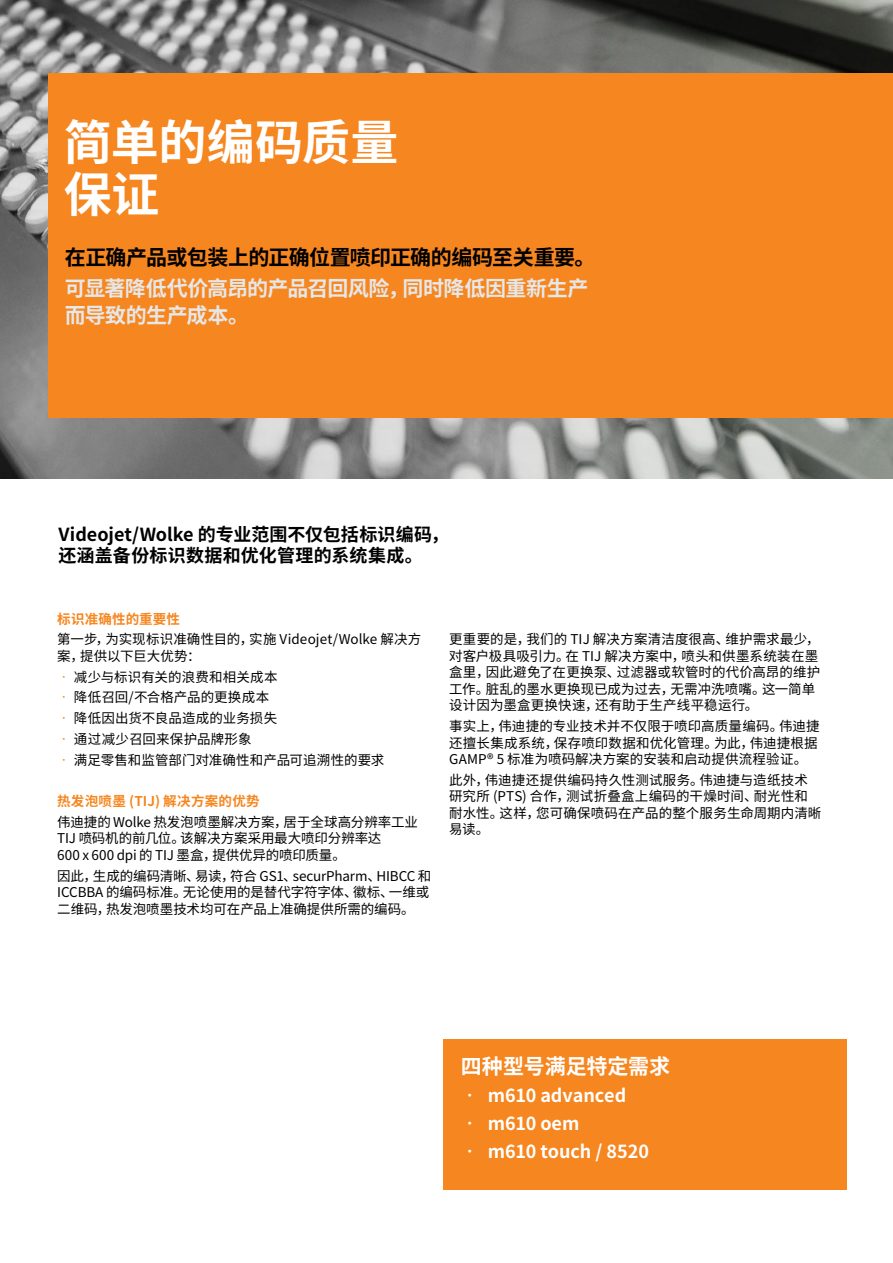
<style>
.page{position:relative;width:893px;height:1263px;background:#fff}
.page>*{position:absolute;margin:0;border:0;box-sizing:border-box;transform-origin:0 0}
.t1{font:700 48px/52.5px "Noto Sans CJ Ksc";letter-spacing:-.01em;color:#fff}
.t2{font:700 21px/27px "Noto Sans CJ Ksc";letter-spacing:-.025em;color:#e6e7e8}
.t3{font:700 21px "Noto Sans CJ Ksc";letter-spacing:-.03em;color:#000}
.t4{font:700 21px "Noto Sans CJ Ksc";color:#fff}
.t5{font:700 18px/21px "Noto Sans CJ Ksc";letter-spacing:.005em;color:#000}
.t6{font:700 18px "Noto Sans CJ Ksc";color:#fff}
.t7{font:13.5px/16.5px "Noto Sans CJ Ksc";letter-spacing:.005em;color:#000}
.t8{font:700 13.5px "Noto Sans CJ Ksc";letter-spacing:.015em;color:#f6861f}
.s1{color:#f6861f}
</style>
<div class="page">
<img style="left:0;top:0;width:892px;height:479px">
<div style="left:48px;top:73px;width:845px;height:344px;background:#f6861f"></div>
<div style="left:443px;top:1040px;width:403px;height:150px;background:#f6861f"></div>
<h1 class="t1" style="left:64px;top:117px;width:336px">简单的编码质量保证</h1>
<h2 class="t3" style="left:65px;top:246px;width:532px">在正确产品或包装上的正确位置喷印正确的编码至关重要。</h2>
<h2 class="t2" style="left:65px;top:276px;width:525px">可显著降低代价高昂的产品召回风险，同时降低因重新生产而导致的生产成本。</h2>
<h3 class="t5" style="left:58px;top:524px;width:392px">Videojet/Wolke 的专业范围不仅包括标识编码，还涵盖备份标识数据和优化管理的系统集成。</h3>
<p class="t8" style="left:57px;top:611px;width:124px">标识准确性的重要性</p>
<p class="t7" style="left:57px;top:631px;width:366px">第一步，为实现标识准确性目的，实施 Videojet/Wolke 解决方案，提供以下巨大优势：</p>
<p class="t7" style="left:57px;top:669px;width:222px"><span class="s1">•</span> 减少与标识有关的浪费和相关成本</p>
<p class="t7" style="left:57px;top:689px;width:213px"><span class="s1">•</span> 降低召回/不合格产品的更换成本</p>
<p class="t7" style="left:57px;top:710px;width:222px"><span class="s1">•</span> 降低因出货不良品造成的业务损失</p>
<p class="t7" style="left:57px;top:731px;width:196px"><span class="s1">•</span> 通过减少召回来保护品牌形象</p>
<p class="t7" style="left:57px;top:752px;width:329px"><span class="s1">•</span> 满足零售和监管部门对准确性和产品可追溯性的要求</p>
<p class="t8" style="left:57px;top:793px;width:204px">热发泡喷墨 (TIJ) 解决方案的优势</p>
<p class="t7" style="left:57px;top:814px;width:362px">伟迪捷的 Wolke 热发泡喷墨解决方案，居于全球高分辨率工业<br>TIJ 喷码机的前几位。该解决方案采用最大喷印分辨率达<br>600 x 600 dpi 的 TIJ 墨盒，提供优异的喷印质量。</p>
<p class="t7" style="left:57px;top:868px;width:376px">因此，生成的编码清晰、易读，符合 GS1、securPharm、HIBCC 和<br>ICCBBA 的编码标准。无论使用的是替代字符字体、徽标、一维或二维码，热发泡喷墨技术均可在产品上准确提供所需的编码。</p>
<p class="t7" style="left:449px;top:631px;width:373px">更重要的是，我们的 TIJ 解决方案清洁度很高、维护需求最少，对客户极具吸引力。在 TIJ 解决方案中，喷头和供墨系统装在墨盒里，因此避免了在更换泵、过滤器或软管时的代价高昂的维护工作。脏乱的墨水更换现已成为过去，无需冲洗喷嘴。这一简单设计因为墨盒更换快速，还有助于生产线平稳运行。</p>
<p class="t7" style="left:449px;top:718px;width:372px">事实上，伟迪捷的专业技术并不仅限于喷印高质量编码。伟迪捷还擅长集成系统，保存喷印数据和优化管理。为此，伟迪捷根据<br>GAMP® 5 标准为喷码解决方案的安装和启动提供流程验证。</p>
<p class="t7" style="left:449px;top:772px;width:374px">此外，伟迪捷还提供编码持久性测试服务。伟迪捷与造纸技术研究所 (PTS) 合作，测试折叠盒上编码的干燥时间、耐光性和耐水性。这样，您可确保喷码在产品的整个服务生命周期内清晰易读。</p>
<h2 class="t4" style="left:461px;top:1054px;width:211px">四种型号满足特定需求</h2>
<h3 class="t6" style="left:461px;top:1085px;width:167px">• m610 advanced</h3>
<h3 class="t6" style="left:461px;top:1113px;width:120px">• m610 oem</h3>
<h3 class="t6" style="left:461px;top:1142px;width:190px">• m610 touch / 8520</h3>
</div>
